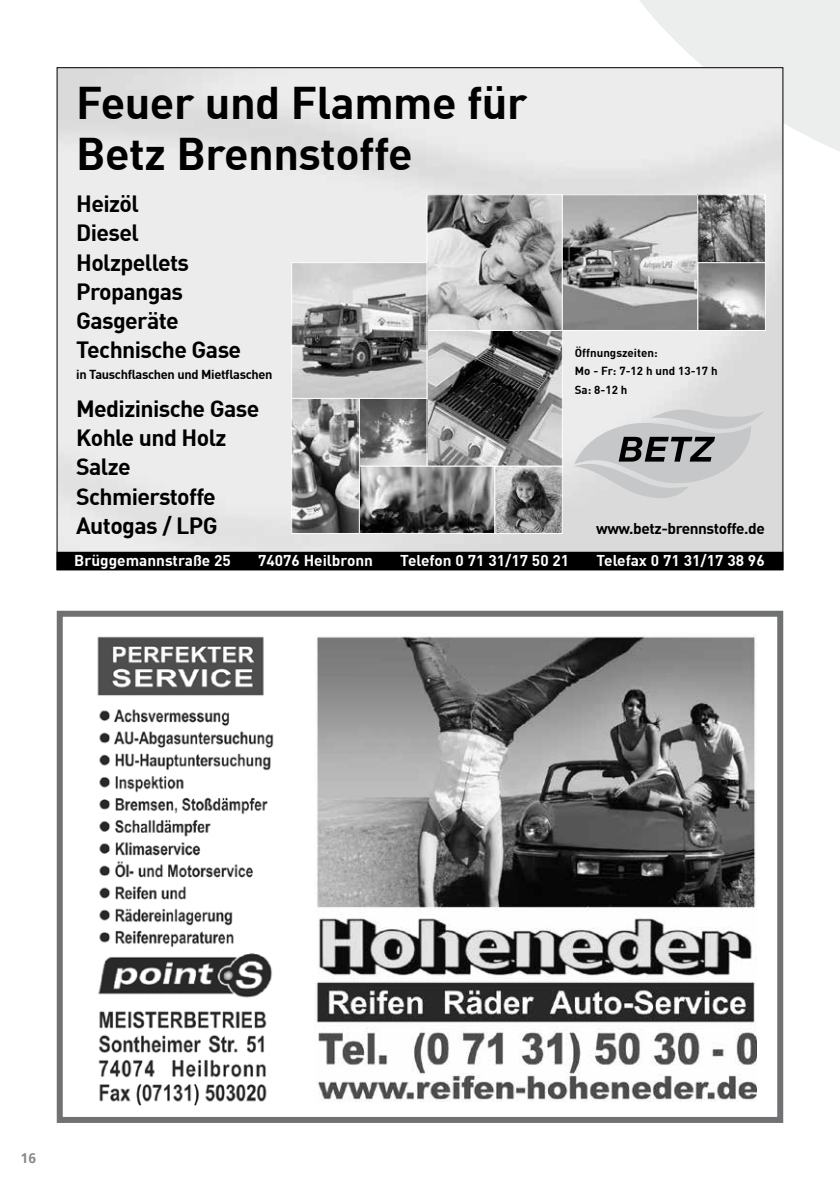
<style>
.page{position:relative;width:840px;height:1191px;background:#fff}
.page>*{position:absolute;margin:0;border:0;box-sizing:border-box;transform-origin:0 0}
.t1{font:700 44.8px/51.2px "DIN";letter-spacing:-.01em;color:#000}
.t2{font:700 23px/29.2px "DIN";letter-spacing:-.025em;color:#000}
.t3{font:700 15.4px "DIN";color:#fff}
.t4{font:700 15.4px "DIN";letter-spacing:-.025em;color:#000}
.t5{font:700 14px "Frutiger LT Std";color:#87888a}
.t6{font:700 12.8px "DIN";letter-spacing:-.025em;color:#000}
.t7{font:700 11.6px/18.2px "DIN";color:#000}
</style>
<div class="page">
<svg style="left:639px;top:0;width:200px;height:300px;fill:#eceded"></svg>
<div style="left:57px;top:611px;width:725px;height:512px;background:#fff;border:6px solid #707172"></div>
<img style="left:97px;top:636px;width:177px;height:469px">
<img style="left:316px;top:636px;width:440px;height:465px">
<svg style="left:56px;top:67px;width:726px;height:504px;background:#c1c1c1"></svg>
<h1 class="t1" style="left:76px;top:75px;width:452px">Feuer und Flamme für<br>Betz Brennstoffe</h1>
<p class="t2" style="left:76px;top:188px;width:166px">Heizöl<br>Diesel<br>Holzpellets<br>Propangas<br>Gasgeräte<br>Technische Gase</p>
<p class="t6" style="left:76px;top:366px;width:198px">in Tauschflaschen und Mietflaschen</p>
<p class="t2" style="left:76px;top:393px;width:185px">Medizinische Gase<br>Kohle und Holz<br>Salze<br>Schmierstoffe<br>Autogas / LPG</p>
<p class="t7" style="left:574px;top:343px;width:144px">Öffnungszeiten:<br>Mo - Fr: 7-12 h und 13-17 h<br>Sa: 8-12 h</p>
<p class="t4" style="left:595px;top:518px;width:170px">www.betz-brennstoffe.de</p>
<p class="t3" style="left:74px;top:550px;width:158px">Brüggemannstraße 25</p>
<p class="t3" style="left:258px;top:550px;width:116px">74076 Heilbronn</p>
<p class="t3" style="left:400px;top:550px;width:170px">Telefon 0 71 31/17 50 21</p>
<p class="t3" style="left:596px;top:550px;width:170px">Telefax 0 71 31/17 38 96</p>
<p class="t5" style="left:21px;top:1150px;width:17px">16</p>
</div>
